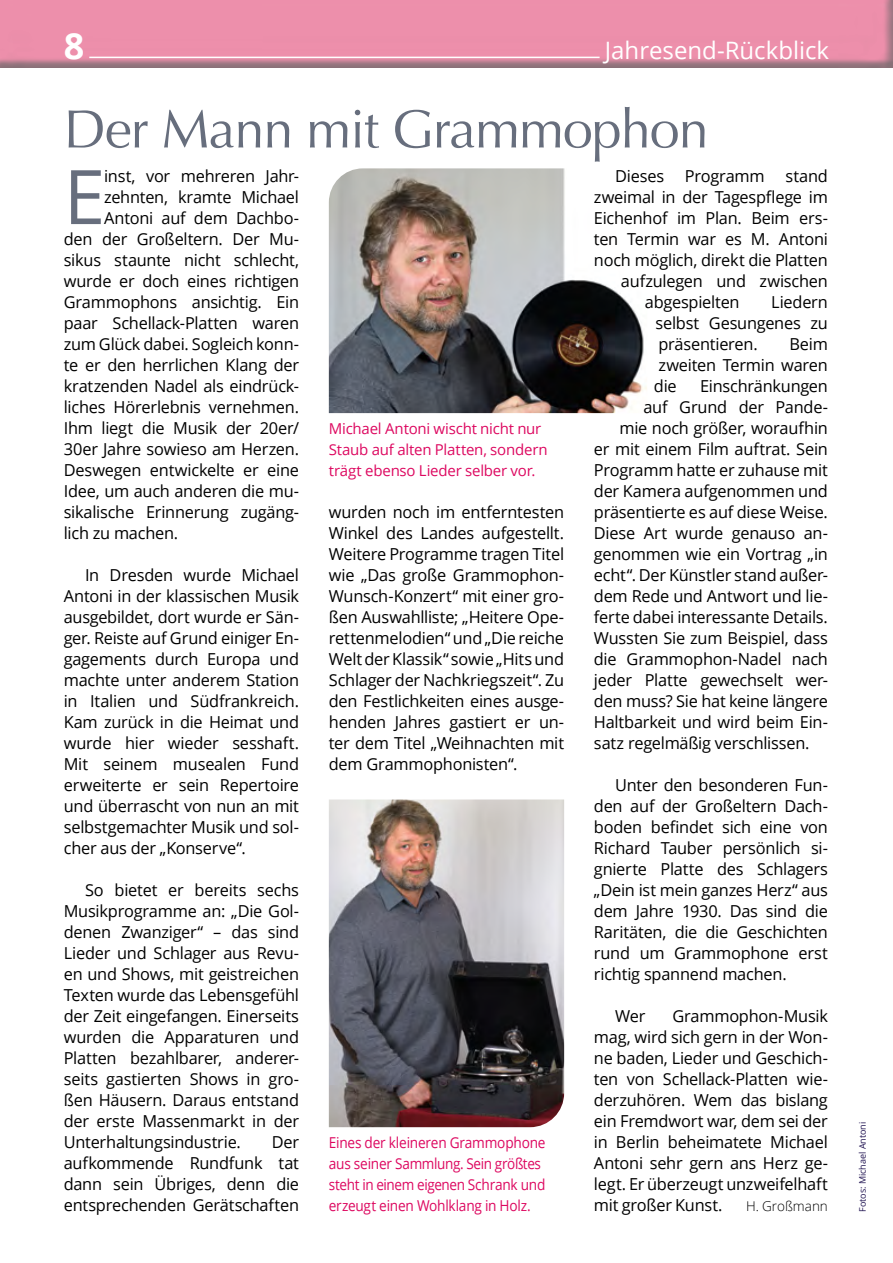
<style>
.page{position:relative;width:893px;height:1263px;background:#fff}
.page>*{position:absolute;margin:0;border:0;box-sizing:border-box;transform-origin:0 0}
.t1{font:75.3px "Open Sans";color:#676e7d}
.t2{font:54px "Optima";letter-spacing:-.02em;color:#676e7d}
.t3{font:700 36px "Optima";color:#fff}
.t4{font:24px "Open Sans";color:#fff}
.t5{font:16.5px/21px "Open Sans";letter-spacing:-.015em;color:#000;text-align:justify}
.t6{font:15px/21px "Open Sans";letter-spacing:-.015em;color:#dd0860;scale:.91 1}
.t7{font:15px/21px "Open Sans";letter-spacing:-.015em;color:#dd0860}
.t8{font:300 13.5px "Open Sans";color:#000}
.t9{font:9px "Open Sans";color:#211452}
</style>
<div class="page">
<div style="left:0;top:0;width:893px;height:70px;background:#000;opacity:.75"></div>
<hr style="left:89px;top:57px;width:511px;height:1px;background:#fff">
<img style="left:329px;top:168px;width:318px;height:245px">
<img style="left:329px;top:799px;width:235px;height:328px">
<h3 class="t3" style="left:64px;top:26px;width:22px">8</h3>
<h3 class="t4" style="left:605px;top:34px;width:226px">Jahresend-Rückblick</h3>
<h2 class="t2" style="left:64px;top:98px;width:646px">Der Mann mit Grammophon</h2>
<h1 class="t1" style="left:64px;top:145px;width:43px">E</h1>
<p class="t5" style="left:104px;top:165px;width:196px">inst, vor mehreren Jahr-</p>
<p class="t5" style="left:615px;top:165px;width:51px">Dieses</p>
<p class="t5" style="left:685px;top:165px;width:81px">Programm</p>
<p class="t5" style="left:785px;top:165px;width:44px">stand</p>
<p class="t5" style="left:594px;top:186px;width:235px">zweimal in der Tagespflege im</p>
<p class="t5" style="left:594px;top:207px;width:235px">Eichenhof im Plan. Beim ers-</p>
<p class="t5" style="left:594px;top:228px;width:236px">ten Termin war es M. Antoni</p>
<p class="t5" style="left:594px;top:249px;width:236px">noch möglich, direkt die Platten</p>
<p class="t5" style="left:621px;top:270px;width:209px">aufzulegen und zwischen</p>
<p class="t5" style="left:645px;top:291px;width:96px">abgespielten</p>
<p class="t5" style="left:104px;top:186px;width:196px">zehnten, kramte Michael</p>
<p class="t5" style="left:104px;top:207px;width:196px">Antoni auf dem Dachbo-</p>
<p class="t5" style="left:64px;top:228px;width:237px">den der Großeltern. Der Mu-</p>
<p class="t5" style="left:64px;top:249px;width:237px">sikus staunte nicht schlecht,</p>
<p class="t5" style="left:64px;top:270px;width:237px">wurde er doch eines richtigen</p>
<p class="t5" style="left:64px;top:291px;width:237px">Grammophons ansichtig. Ein</p>
<p class="t5" style="left:64px;top:312px;width:237px">paar Schellack-Platten waren</p>
<p class="t5" style="left:64px;top:333px;width:237px">zum Glück dabei. Sogleich konn-</p>
<p class="t5" style="left:64px;top:354px;width:237px">te er den herrlichen Klang der</p>
<p class="t5" style="left:64px;top:375px;width:237px">kratzenden Nadel als eindrück-</p>
<p class="t5" style="left:64px;top:396px;width:237px">liches Hörerlebnis vernehmen.</p>
<p class="t5" style="left:64px;top:417px;width:237px">Ihm liegt die Musik der 20er/</p>
<p class="t5" style="left:64px;top:438px;width:237px">30er Jahre sowieso am Herzen.</p>
<p class="t5" style="left:64px;top:459px;width:237px">Deswegen entwickelte er eine</p>
<p class="t5" style="left:64px;top:480px;width:237px">Idee, um auch anderen die mu-</p>
<p class="t5" style="left:64px;top:501px;width:237px">sikalische Erinnerung zugäng-</p>
<p class="t5" style="left:64px;top:522px;width:116px">lich zu machen.</p>
<p class="t5" style="left:64px;top:564px;width:237px;text-indent:21px">In Dresden wurde Michael Antoni in der klassischen Musik ausgebildet, dort wurde er Sän&shy;ger. Reiste auf Grund einiger En&shy;gagements durch Europa und machte unter anderem Station in Italien und Südfrankreich.<br>Kam zurück in die Heimat und wurde hier wieder sesshaft.<br>Mit seinem musealen Fund erweiterte er sein Repertoire und überrascht von nun an mit selbstgemachter Musik und sol&shy;cher aus der „Konserve“.</p>
<p class="t5" style="left:64px;top:879px;width:237px;text-indent:21px">So bietet er bereits sechs Musikprogramme an: „Die Gol&shy;denen Zwanziger“ – das sind Lieder und Schlager aus Revu&shy;en und Shows, mit geistreichen Texten wurde das Lebensgefühl der Zeit eingefangen. Einerseits wurden die Apparaturen und Platten bezahlbarer, anderer&shy;seits gastierten Shows in gro&shy;ßen Häusern. Daraus entstand der erste Massenmarkt in der Unterhaltungsindustrie.</p>
<p class="t5" style="left:655px;top:291px;width:174px;text-indent:116px">Liedern selbst Gesungenes zu präsentieren.</p>
<p class="t5" style="left:654px;top:333px;width:175px;text-indent:136px">Beim zweiten Termin waren die</p>
<p class="t5" style="left:700px;top:375px;width:129px">Einschränkungen</p>
<p class="t5" style="left:643px;top:396px;width:186px">auf Grund der Pande-</p>
<p class="t5" style="left:619px;top:417px;width:210px">mie noch größer, woraufhin</p>
<p class="t5" style="left:594px;top:438px;width:235px">er mit einem Film auftrat. Sein</p>
<p class="t5" style="left:594px;top:459px;width:235px">Programm hatte er zuhause mit</p>
<p class="t5" style="left:594px;top:480px;width:235px">der Kamera aufgenommen und</p>
<p class="t5" style="left:594px;top:501px;width:235px">präsentierte es auf diese Weise.</p>
<p class="t5" style="left:594px;top:522px;width:236px">Diese Art wurde genauso an-</p>
<p class="t5" style="left:594px;top:543px;width:235px">genommen wie ein Vortrag „in</p>
<p class="t5" style="left:594px;top:564px;width:236px">echt“. Der Künstler stand außer-</p>
<p class="t5" style="left:594px;top:585px;width:236px">dem Rede und Antwort und lie-</p>
<p class="t5" style="left:594px;top:606px;width:236px">ferte dabei interessante Details.</p>
<p class="t5" style="left:594px;top:627px;width:236px">Wussten Sie zum Beispiel, dass</p>
<p class="t5" style="left:594px;top:648px;width:236px">die Grammophon-Nadel nach</p>
<p class="t5" style="left:594px;top:669px;width:236px">jeder Platte gewechselt wer-</p>
<p class="t5" style="left:594px;top:690px;width:235px">den muss? Sie hat keine längere</p>
<p class="t5" style="left:594px;top:711px;width:236px">Haltbarkeit und wird beim Ein-</p>
<p class="t5" style="left:594px;top:732px;width:217px">satz regelmäßig verschlissen.</p>
<p class="t5" style="left:594px;top:774px;width:236px;text-indent:21px">Unter den besonderen Fun&shy;den auf der Großeltern Dach&shy;boden befindet sich eine von Richard Tauber persönlich si&shy;gnierte Platte des Schlagers „Dein ist mein ganzes Herz“ aus dem Jahre 1930. Das sind die Raritäten, die die Geschichten rund um Grammophone erst richtig spannend machen.</p>
<p class="t5" style="left:615px;top:1005px;width:32px">Wer</p>
<p class="t7" style="left:329px;top:418px;width:220px">Michael Antoni wischt nicht nur<br>Staub auf alten Platten, sondern trägt ebenso Lieder selber vor.</p>
<p class="t5" style="left:329px;top:501px;width:237px">wurden noch im entferntesten Winkel des Landes aufgestellt.<br>Weitere Programme tragen Titel wie „Das große Grammophon-Wunsch-Konzert“ mit einer gro&shy;ßen Auswahlliste; „Heitere Ope&shy;rettenmelodien“ und „Die reiche Welt der Klassik“ sowie „Hits und Schlager der Nachkriegszeit“. Zu den Festlichkeiten eines ausge&shy;henden Jahres gastiert er un&shy;ter dem Titel „Weihnachten mit dem Grammophonisten“.</p>
<p class="t5" style="left:594px;top:1005px;width:236px;text-indent:78px">Grammophon-Musik mag, wird sich gern in der Won&shy;ne baden, Lieder und Geschich&shy;ten von Schellack-Platten wie&shy;derzuhören. Wem das bislang ein Fremdwort war, dem sei der in Berlin beheimatete Michael Antoni sehr gern ans Herz ge&shy;legt. Er überzeugt unzweifelhaft mit großer Kunst.</p>
<p class="t5" style="left:64px;top:1131px;width:237px;text-indent:208px">Der aufkommende Rundfunk tat dann sein Übriges, denn die entsprechenden Gerätschaften</p>
<p class="t6" style="left:329px;top:1132px;width:240px">Eines der kleineren Grammophone aus seiner Sammlung. Sein größtes steht in einem eigenen Schrank und erzeugt einen Wohlklang in Holz.</p>
<p class="t8" style="left:746px;top:1197px;width:83px">H. Großmann</p>
<p class="t9" style="left:856px;top:1212px;width:92px;rotate:-90deg">Fotos: Michael Antoni</p>
</div>
